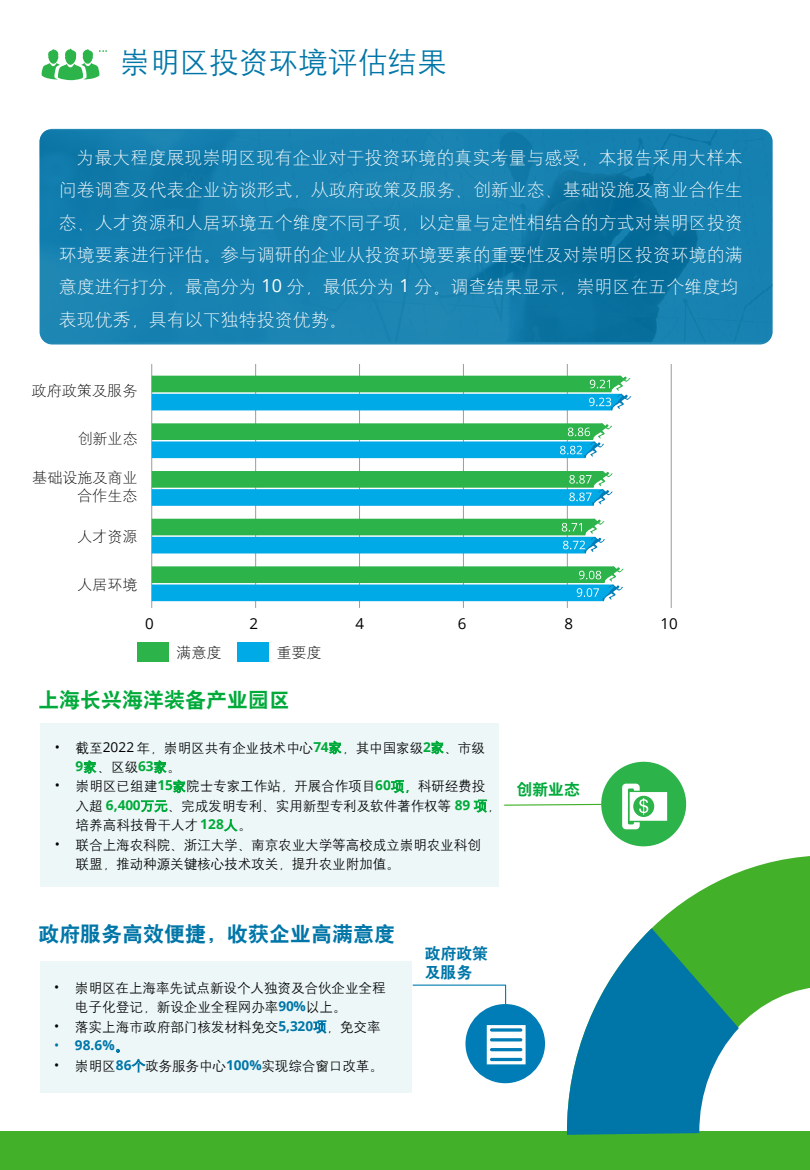
<style>
.page{position:relative;width:810px;height:1170px;background:#fff}
.page>*{position:absolute;margin:0;border:0;box-sizing:border-box;transform-origin:0 0}
.t1{font:29.85px "H Yg 2 gj";color:#0076a8}
.t2{font:20.85px "H Yb 2 gj";color:#0076a8}
.t3{font:20.85px "H Yb 2 gj";color:#00aa3a}
.t4{font:18px/32.4px "H Yg 1 gj";color:#fff}
.t5{font:15.9px/19px "H Yb 2 gj";color:#0076a8}
.t6{font:15.9px "H Yb 2 gj";color:#00aa3a}
.t7{font:15.15px/17.7px "H Yg 1 gj";color:#000;text-align:right}
.t8{font:15.15px "Open Sans";color:#000}
.t9{font:13.65px/19.5px "H Yg 2 gj";color:#000}
.t10{font:700 13.65px "Open Sans";color:#0076a8}
.s1{font-family:"Open Sans"}
.s2{font-family:"Open Sans";font-weight:700;color:#00aa3a}
.s3{color:#00aa3a}
.s4{font-family:"Open Sans";font-weight:700;color:#0076a8}
.s5{color:#0076a8}
.s6{font-weight:400}
.s7{font-family:"H Yg 2 gj";font-weight:400}
</style>
<div class="page">
<svg style="left:652px;top:856px;width:158px;height:170px;fill:#43b02a"></svg>
<svg style="left:42px;top:49px;width:65px;height:31px"></svg>
<div style="left:40px;top:129px;width:733px;height:216px;background:#0076a8;border-radius:13px;opacity:.86"></div>
<hr style="left:151px;top:364px;width:1px;height:244px;background:#9a9c9f">
<hr style="left:671px;top:364px;width:1px;height:244px;background:#9a9c9f">
<hr style="left:567px;top:364px;width:1px;height:244px;background:#9a9c9f">
<hr style="left:463px;top:364px;width:1px;height:244px;background:#9a9c9f">
<hr style="left:359px;top:364px;width:1px;height:244px;background:#9a9c9f">
<hr style="left:255px;top:364px;width:1px;height:244px;background:#9a9c9f">
<svg style="left:152px;top:376px;width:479px;height:34px"></svg>
<svg style="left:152px;top:423px;width:460px;height:35px"></svg>
<svg style="left:152px;top:471px;width:461px;height:35px"></svg>
<svg style="left:152px;top:566px;width:472px;height:35px"></svg>
<svg style="left:152px;top:519px;width:453px;height:35px"></svg>
<div style="left:137px;top:643px;width:31px;height:19px;background:#2cb34a"></div>
<div style="left:237px;top:643px;width:32px;height:19px;background:#00aae7"></div>
<div style="left:0;top:1132px;width:810px;height:38px;background:#43b02a"></div>
<div style="left:465px;top:1004px;width:80px;height:79px;background:#007db6;border-radius:50%"></div>
<svg style="left:487px;top:1025px;width:39px;height:39px"></svg>
<div style="left:601px;top:762px;width:85px;height:84px;background:#2cb34a;border-radius:50%"></div>
<svg style="left:622px;top:784px;width:45px;height:45px"></svg>
<div style="left:40px;top:723px;width:459px;height:164px;background:#edf7f7"></div>
<svg style="left:504px;top:803px;width:98px;height:3px"></svg>
<div style="left:40px;top:962px;width:371px;height:131px;background:#edf7f7"></div>
<svg style="left:412px;top:984px;width:95px;height:21px"></svg>
<svg style="left:566px;top:928px;width:173px;height:207px"></svg>
<p class="t1" style="left:120px;top:47px;width:329px">崇明区投资环境评估结果</p>
<p class="t4" style="left:59px;top:141px;width:685px;text-indent:18px">为最大程度展现崇明区现有企业对于投资环境的真实考量与感受，本报告采用大样本问卷调查及代表企业访谈形式，从政府政策及服务、创新业态、基础设施及商业合作生态、人才资源和人居环境五个维度不同子项，以定量与定性相结合的方式对崇明区投资环境要素进行评估。参与调研的企业从投资环境要素的重要性及对崇明区投资环境的满意度进行打分，最高分为 <span class="s1">10</span> 分，最低分为 <span class="s1">1</span> 分。调查结果显示，崇明区在五个维度均表现优秀，具有以下独特投资优势。</p>
<p class="t7" style="left:32px;top:382px;width:107px">政府政策及服务</p>
<p class="t7" style="left:77px;top:430px;width:62px">创新业态</p>
<p class="t7" style="left:32px;top:469px;width:107px">基础设施及商业合作生态</p>
<p class="t7" style="left:77px;top:528px;width:62px">人才资源</p>
<p class="t7" style="left:77px;top:576px;width:62px">人居环境</p>
<p class="t8" style="left:145px;top:613px;width:10px">0</p>
<p class="t8" style="left:249px;top:613px;width:10px">2</p>
<p class="t8" style="left:356px;top:613px;width:10px">4</p>
<p class="t8" style="left:458px;top:613px;width:10px">6</p>
<p class="t8" style="left:565px;top:613px;width:10px">8</p>
<p class="t8" style="left:661px;top:613px;width:19px">10</p>
<p class="t7" style="left:176px;top:644px;width:47px">满意度</p>
<p class="t7" style="left:276px;top:644px;width:47px">重要度</p>
<p class="t3" style="left:38px;top:689px;width:253px">上海长兴海洋装备产业园区</p>
<p class="t9" style="left:75px;top:738px;width:411px;text-indent:-21px"><span class="s1">•</span> 截至<span class="s1">2022</span> 年，崇明区共有企业技术中心<span class="s2">74</span><span class="s3">家</span>，其中国家级<span class="s2">2</span><span class="s3">家</span>、市级<br><span class="s2">9</span><span class="s3">家</span>、区级<span class="s2">63</span><span class="s3">家</span>。</p>
<p class="t9" style="left:75px;top:777px;width:427px;text-indent:-21px"><span class="s1">•</span> 崇明区已组建<span class="s2">15</span><span class="s3">家</span>院士专家工作站，开展合作项目<span class="s2">60</span><span class="s3">项，</span>科研经费投入超 <span class="s2">6,400</span><span class="s3">万元</span>、完成发明专利、实用新型专利及软件著作权等 <span class="s2">89</span> <span class="s3">项</span>，培养高科技骨干人才 <span class="s2">128</span><span class="s3">人</span>。</p>
<p class="t9" style="left:75px;top:835px;width:407px;text-indent:-21px"><span class="s1">•</span> 联合上海农科院、浙江大学、南京农业大学等高校成立崇明农业科创联盟，推动种源关键核心技术攻关，提升农业附加值。</p>
<p class="t2" style="left:38px;top:924px;width:358px">政府服务高效便捷，收获企业高满意度</p>
<p class="t9" style="left:75px;top:978px;width:313px;text-indent:-21px"><span class="s1">•</span> 崇明区在上海率先试点新设个人独资及合伙企业全程电子化登记，新设企业全程网办率<span class="s4">90%</span>以上。</p>
<p class="t9" style="left:54px;top:1017px;width:328px"><span class="s1">•</span> 落实上海市政府部门核发材料免交<span class="s4">5,320</span><span class="s5">项</span>，免交率</p>
<p class="t10" style="left:54px;top:1036px;width:76px"><span class="s6">•</span> 98.6%<span class="s7">。</span></p>
<p class="t9" style="left:54px;top:1056px;width:331px"><span class="s1">•</span> 崇明区<span class="s4">86</span><span class="s5">个</span>政务服务中心<span class="s4">100%</span>实现综合窗口改革。</p>
<p class="t5" style="left:425px;top:943px;width:65px">政府政策及服务</p>
<p class="t6" style="left:517px;top:781px;width:65px">创新业态</p>
</div>
